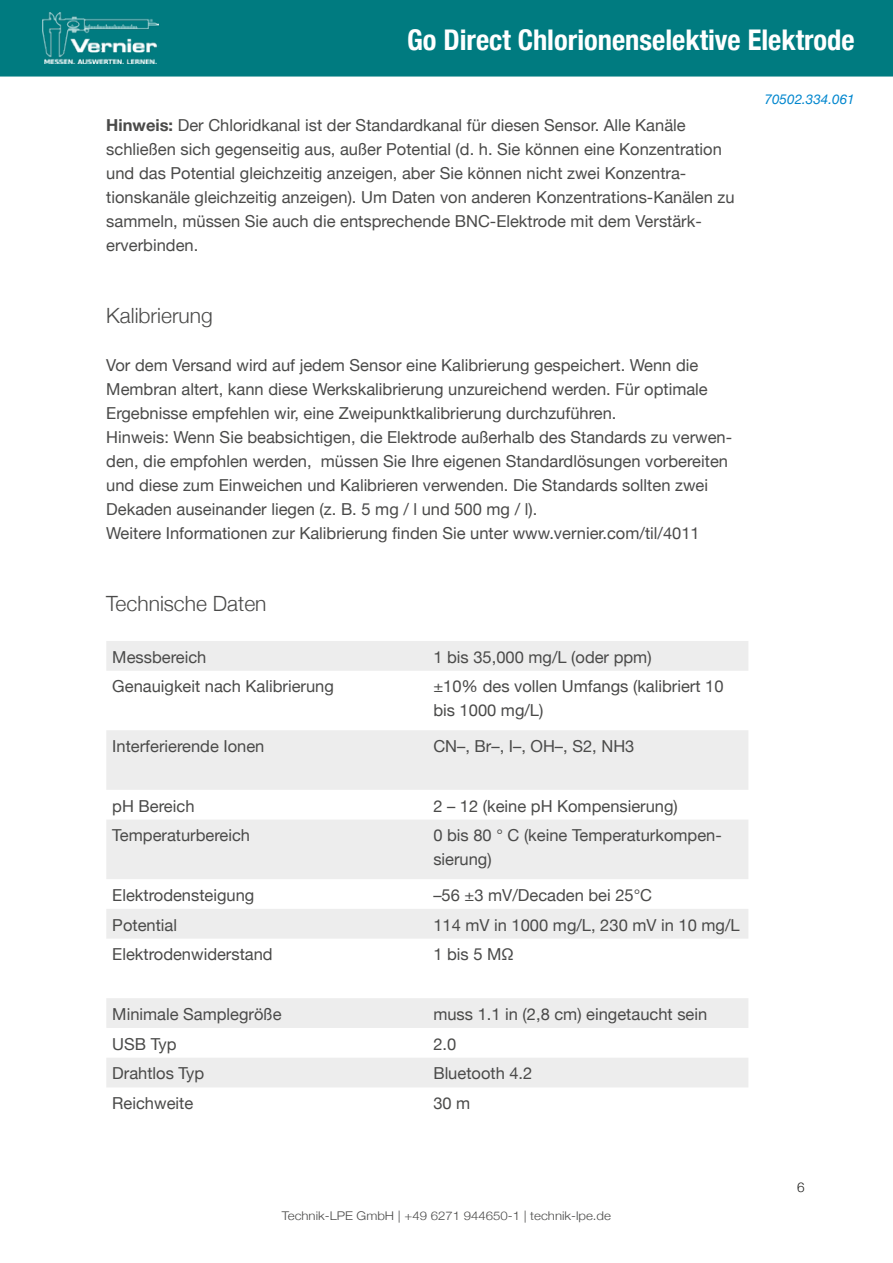
<style>
.page{position:relative;width:893px;height:1263px;background:#fff}
.page>*{position:absolute;margin:0;border:0;box-sizing:border-box;transform-origin:0 0}
.t1{font:700 condensed 28.5px "Helvetica Neue";color:#fff}
.t2{font:300 21px "Helvetica Neue";color:#4a4a49}
.t3{font:16.5px/24px "Helvetica Neue";color:#4a4a49}
.t4{font:italic 13.5px "Helvetica Neue";color:#0086ce}
.t5{font:300 13.5px "Helvetica Neue";color:#1d1d1b}
.t6{font:300 12px "Helvetica Neue";color:#4a4a49;scale:1.1 1}
.s1{font-weight:700}
</style>
<div class="page">
<div style="left:0;top:0;width:893px;height:77px;background:#007b80"></div>
<img style="left:43px;top:12px;width:116px;height:52px">
<svg style="left:106px;top:641px;width:642px;height:446px;fill:#ededed"></svg>
<h1 class="t1" style="left:407px;top:16px;width:449px">Go Direct Chlorionenselektive Elektrode</h1>
<p class="t3" style="left:106px;top:114px;width:630px"><span class="s1">Hinweis:</span> Der Chloridkanal ist der Standardkanal für diesen Sensor. Alle Kanäle schließen sich gegenseitig aus, außer Potential (d. h. Sie können eine Konzentration und das Potential gleichzeitig anzeigen, aber Sie können nicht zwei Konzentra&shy;tionskanäle gleichzeitig anzeigen). Um Daten von anderen Konzentrations-Kanälen zu sammeln, müssen Sie auch die entsprechende BNC-Elektrode mit dem Verstärk&shy;erverbinden.</p>
<p class="t2" style="left:106px;top:298px;width:108px">Kalibrierung</p>
<p class="t3" style="left:106px;top:354px;width:627px">Vor dem Versand wird auf jedem Sensor eine Kalibrierung gespeichert. Wenn die Membran altert, kann diese Werkskalibrierung unzureichend werden. Für optimale Ergebnisse empfehlen wir, eine Zweipunktkalibrierung durchzuführen.<br>Hinweis: Wenn Sie beabsichtigen, die Elektrode außerhalb des Standards zu verwen&shy;den, die empfohlen werden, müssen Sie Ihre eigenen Standardlösungen vorbereiten und diese zum Einweichen und Kalibrieren verwenden. Die Standards sollten zwei Dekaden auseinander liegen (z. B. 5 mg / l und 500 mg / l).<br>Weitere Informationen zur Kalibrierung finden Sie unter www.vernier.com/til/4011</p>
<p class="t2" style="left:106px;top:586px;width:162px">Technische Daten</p>
<p class="t3" style="left:112px;top:646px;width:96px">Messbereich</p>
<p class="t3" style="left:433px;top:646px;width:220px">1 bis 35,000 mg/L (oder ppm)</p>
<p class="t3" style="left:112px;top:675px;width:223px">Genauigkeit nach Kalibrierung</p>
<p class="t3" style="left:433px;top:675px;width:292px">±10% des vollen Umfangs (kalibriert 10 bis 1000 mg/L)</p>
<p class="t3" style="left:112px;top:735px;width:154px">Interferierende Ionen</p>
<p class="t3" style="left:433px;top:735px;width:203px">CN–, Br–, I–, OH–, S2, NH3</p>
<p class="t3" style="left:112px;top:795px;width:84px">pH Bereich</p>
<p class="t3" style="left:433px;top:795px;width:246px">2 – 12 (keine pH Kompensierung)</p>
<p class="t3" style="left:112px;top:824px;width:139px">Temperaturbereich</p>
<p class="t3" style="left:433px;top:824px;width:290px">0 bis 80 ° C (keine Temperaturkompen&shy;sierung)</p>
<p class="t3" style="left:112px;top:884px;width:144px">Elektrodensteigung</p>
<p class="t3" style="left:433px;top:884px;width:220px">–56 ±3 mV/Decaden bei 25°C</p>
<p class="t3" style="left:112px;top:914px;width:66px">Potential</p>
<p class="t3" style="left:433px;top:914px;width:308px">114 mV in 1000 mg/L, 230 mV in 10 mg/L</p>
<p class="t3" style="left:112px;top:943px;width:162px">Elektrodenwiderstand</p>
<p class="t3" style="left:433px;top:943px;width:82px">1 bis 5 MΩ</p>
<p class="t3" style="left:112px;top:1003px;width:171px">Minimale Samplegröße</p>
<p class="t3" style="left:433px;top:1003px;width:275px">muss 1.1 in (2,8 cm) eingetaucht sein</p>
<p class="t3" style="left:112px;top:1033px;width:66px">USB Typ</p>
<p class="t3" style="left:433px;top:1033px;width:24px">2.0</p>
<p class="t3" style="left:112px;top:1062px;width:93px">Drahtlos Typ</p>
<p class="t3" style="left:433px;top:1062px;width:101px">Bluetooth 4.2</p>
<p class="t3" style="left:112px;top:1092px;width:82px">Reichweite</p>
<p class="t3" style="left:433px;top:1092px;width:39px">30 m</p>
<p class="t4" style="left:765px;top:90px;width:92px">70502.334.061</p>
<p class="t6" style="left:282px;top:1206px;width:301px">Technik-LPE GmbH +49 6271 944650-1 technik-lpe.de</p>
<p class="t5" style="left:797px;top:1177px;width:9px">6</p>
</div>
